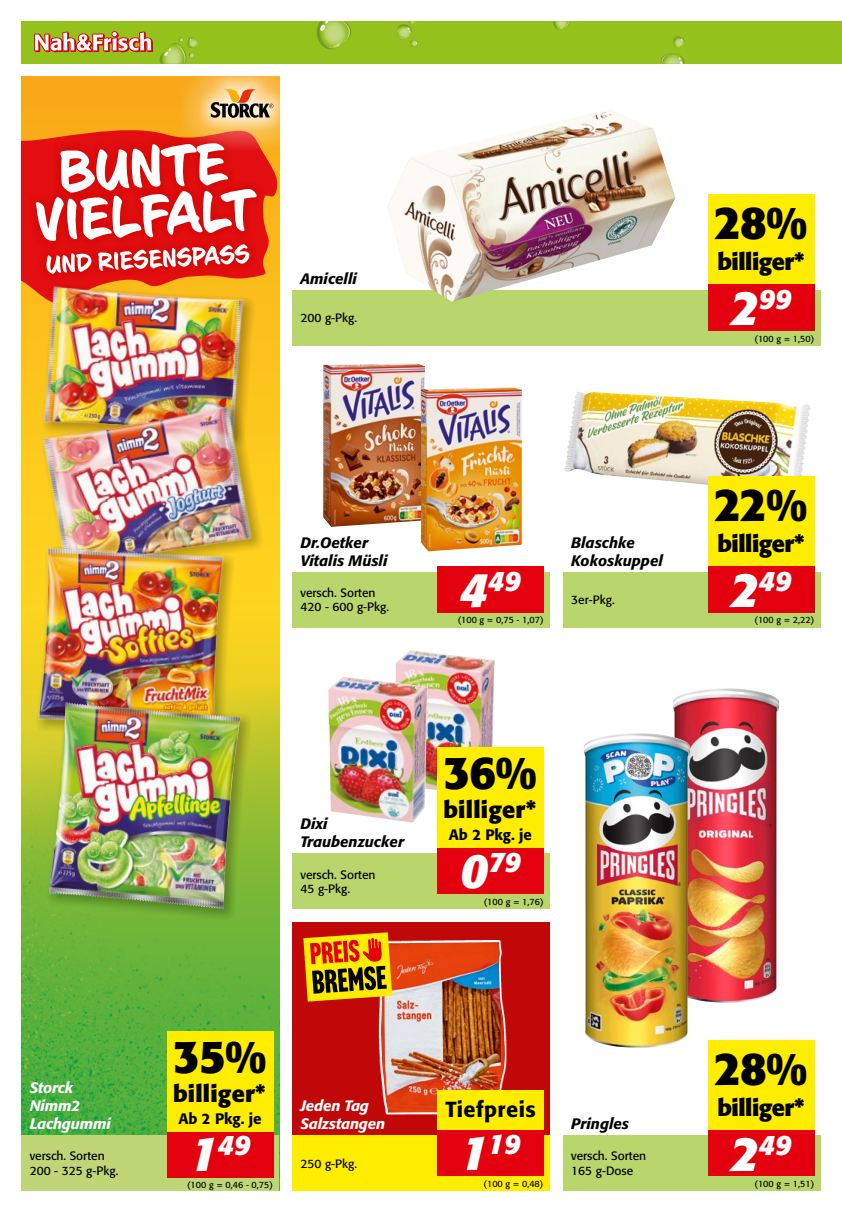
<style>
.page{position:relative;width:842px;height:1212px;background:#fff}
.page>*{position:absolute;margin:0;border:0;box-sizing:border-box;transform-origin:0 0}
.t1{font:700 45.9px "Formata";color:#000}
.t2{font:700 45.75px "Formata";color:#000}
.t3{font:italic 700 28.05px "Formata";color:#fff}
.t4{font:700 23.25px "Formata";letter-spacing:-.02em;color:#000}
.t5{font:700 23.25px "Formata";letter-spacing:.01em;color:#000}
.t6{font:500 21.6px "Formata";letter-spacing:.02em;color:#000}
.t7{font:italic 500 15px/18px "Formata";color:#000}
.t8{font:italic 500 15px/18px "Formata";letter-spacing:-.01em;color:#fff}
.t9{font:500 15px "Formata";color:#000}
.t10{font:12px/14.4px "Formata";color:#000}
.t11{font:9px "Formata";color:#000}
.s1{font-size:48px}
</style>
<div class="page">
<div style="left:21px;top:21px;width:821px;height:43px;background:#94c11c"></div>
<svg style="left:159px;top:37px;width:39px;height:27px"></svg>
<svg style="left:553px;top:21px;width:16px;height:9px"></svg>
<svg style="left:397px;top:21px;width:21px;height:26px"></svg>
<svg style="left:661px;top:36px;width:24px;height:28px"></svg>
<svg style="left:316px;top:21px;width:35px;height:29px"></svg>
<svg style="left:34px;top:32px;width:119px;height:20px"></svg>
<svg style="left:21px;top:77px;width:258px;height:611px;background:#f9c21c"></svg>
<img style="left:21px;top:688px;width:258px;height:447px">
<svg style="left:21px;top:116px;width:258px;height:216px;background:#f28216"></svg>
<img style="left:32px;top:279px;width:223px;height:164px">
<div style="left:42px;top:404px;width:222px;height:178px;background:#fed11e"></div>
<img style="left:35px;top:394px;width:224px;height:157px">
<img style="left:32px;top:534px;width:199px;height:210px">
<svg style="left:47px;top:700px;width:205px;height:220px;background:#8bb234"></svg>
<img style="left:49px;top:702px;width:191px;height:207px">
<svg style="left:38px;top:274px;width:219px;height:7px;background:#e63410"></svg>
<div style="left:28px;top:181px;width:236px;height:68px;background:#e20e0f"></div>
<div style="left:52px;top:135px;width:184px;height:66px;background:#e20e0f"></div>
<svg style="left:35px;top:142px;width:225px;height:132px"></svg>
<svg style="left:177px;top:77px;width:102px;height:76px;background:#f18a3f"></svg>
<svg style="left:198px;top:77px;width:81px;height:53px;background:#f9c86d"></svg>
<svg style="left:211px;top:89px;width:62px;height:29px;background:#b19168"></svg>
<div style="left:21px;top:1135px;width:258px;height:56px;background:#bfd677"></div>
<img style="left:564px;top:392px;width:247px;height:93px">
<img style="left:396px;top:650px;width:99px;height:140px">
<img style="left:328px;top:676px;width:100px;height:147px">
<img style="left:673px;top:688px;width:106px;height:315px">
<img style="left:584px;top:733px;width:106px;height:315px">
<div style="left:292px;top:290px;width:529px;height:55px;background:#b9d66c"></div>
<div style="left:563px;top:572px;width:258px;height:55px;background:#b9d66c"></div>
<div style="left:292px;top:854px;width:258px;height:55px;background:#b9d66c"></div>
<div style="left:563px;top:1135px;width:258px;height:56px;background:#b9d66c"></div>
<div style="left:708px;top:284px;width:106px;height:47px;background:#e3000f"></div>
<div style="left:708px;top:195px;width:106px;height:89px;background:#ffed00"></div>
<div style="left:708px;top:566px;width:106px;height:46px;background:#e3000f"></div>
<div style="left:708px;top:476px;width:106px;height:90px;background:#ffed00"></div>
<div style="left:708px;top:1129px;width:106px;height:47px;background:#e3000f"></div>
<div style="left:708px;top:1040px;width:106px;height:89px;background:#ffed00"></div>
<div style="left:292px;top:922px;width:258px;height:269px;background:#c00808"></div>
<div style="left:292px;top:1135px;width:258px;height:56px;background:#ffed00"></div>
<svg style="left:379px;top:940px;width:128px;height:174px"></svg>
<img style="left:381px;top:942px;width:124px;height:170px">
<div style="left:437px;top:1129px;width:106px;height:47px;background:#e3000f"></div>
<div style="left:437px;top:1090px;width:106px;height:39px;background:#ffed00"></div>
<svg style="left:303px;top:932px;width:89px;height:69px;background:#c48205"></svg>
<img style="left:388px;top:110px;width:287px;height:192px">
<div style="left:292px;top:572px;width:258px;height:55px;background:#b9d66c"></div>
<div style="left:437px;top:566px;width:107px;height:46px;background:#e3000f"></div>
<img style="left:323px;top:363px;width:102px;height:164px">
<img style="left:421px;top:387px;width:101px;height:164px">
<div style="left:167px;top:1131px;width:106px;height:46px;background:#e3000f"></div>
<div style="left:167px;top:1031px;width:106px;height:101px;background:#ffed00"></div>
<div style="left:437px;top:847px;width:107px;height:47px;background:#e3000f"></div>
<div style="left:437px;top:747px;width:107px;height:101px;background:#ffed00"></div>
<p class="t7" style="left:300px;top:269px;width:58px">Amicelli</p>
<p class="t10" style="left:300px;top:311px;width:58px">200 g-Pkg.</p>
<h2 class="t2" style="left:714px;top:195px;width:95px">28%</h2>
<h3 class="t4" style="left:717px;top:248px;width:89px">billiger*</h3>
<h3 class="t3" style="left:731px;top:282px;width:62px"><span class="s1">2</span>99</h3>
<p class="t11" style="left:754px;top:333px;width:61px">(100 g = 1,50)</p>
<p class="t8" style="left:30px;top:1079px;width:82px">Storck<br>Nimm2<br>Lachgummi</p>
<p class="t10" style="left:30px;top:1149px;width:90px">versch. Sorten<br>200 - 325 g-Pkg.</p>
<p class="t7" style="left:300px;top:533px;width:88px">Dr.Oetker<br>Vitalis Müsli</p>
<p class="t10" style="left:300px;top:585px;width:90px">versch. Sorten<br>420 - 600 g-Pkg.</p>
<h3 class="t3" style="left:460px;top:564px;width:62px"><span class="s1">4</span>49</h3>
<p class="t11" style="left:458px;top:615px;width:87px">(100 g = 0,75 - 1,07)</p>
<p class="t7" style="left:571px;top:533px;width:93px">Blaschke<br>Kokoskuppel</p>
<p class="t10" style="left:571px;top:593px;width:45px">3er-Pkg.</p>
<h2 class="t2" style="left:714px;top:476px;width:95px">22%</h2>
<h3 class="t4" style="left:717px;top:529px;width:89px">billiger*</h3>
<h3 class="t3" style="left:731px;top:564px;width:62px"><span class="s1">2</span>49</h3>
<p class="t11" style="left:754px;top:615px;width:61px">(100 g = 2,22)</p>
<p class="t7" style="left:300px;top:815px;width:105px">Dixi<br>Traubenzucker</p>
<p class="t10" style="left:300px;top:867px;width:76px">versch. Sorten<br>45 g-Pkg.</p>
<h1 class="t1" style="left:444px;top:744px;width:95px">36%</h1>
<h3 class="t5" style="left:443px;top:795px;width:94px">billiger*</h3>
<p class="t9" style="left:449px;top:826px;width:85px">Ab 2 Pkg. je</p>
<h3 class="t3" style="left:460px;top:844px;width:62px"><span class="s1">0</span>79</h3>
<p class="t11" style="left:484px;top:896px;width:61px">(100 g = 1,76)</p>
<h1 class="t1" style="left:173px;top:1028px;width:95px">35%</h1>
<h3 class="t5" style="left:173px;top:1079px;width:94px">billiger*</h3>
<p class="t9" style="left:178px;top:1109px;width:85px">Ab 2 Pkg. je</p>
<h3 class="t3" style="left:190px;top:1128px;width:62px"><span class="s1">1</span>49</h3>
<p class="t11" style="left:187px;top:1179px;width:87px">(100 g = 0,46 - 0,75)</p>
<p class="t8" style="left:300px;top:1097px;width:86px">Jeden Tag<br>Salzstangen</p>
<p class="t10" style="left:300px;top:1156px;width:58px">250 g-Pkg.</p>
<h3 class="t6" style="left:445px;top:1096px;width:92px">Tiefpreis</h3>
<h3 class="t3" style="left:460px;top:1126px;width:62px"><span class="s1">1</span>19</h3>
<p class="t11" style="left:484px;top:1178px;width:61px">(100 g = 0,48)</p>
<p class="t7" style="left:571px;top:1115px;width:59px">Pringles</p>
<p class="t10" style="left:571px;top:1149px;width:76px">versch. Sorten<br>165 g-Dose</p>
<h2 class="t2" style="left:714px;top:1040px;width:95px">28%</h2>
<h3 class="t4" style="left:717px;top:1093px;width:89px">billiger*</h3>
<h3 class="t3" style="left:731px;top:1127px;width:62px"><span class="s1">2</span>49</h3>
<p class="t11" style="left:754px;top:1178px;width:61px">(100 g = 1,51)</p>
</div>
